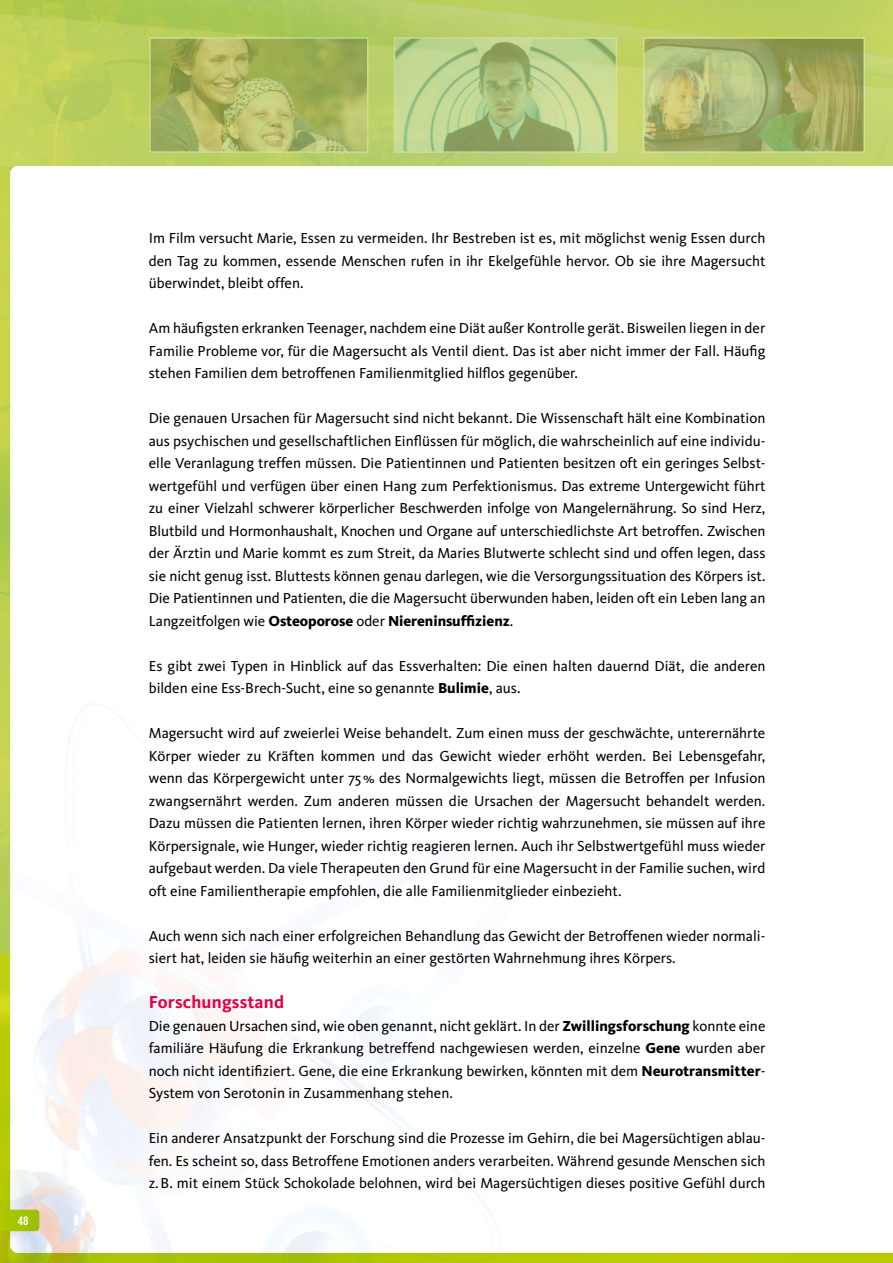
<style>
.page{position:relative;width:893px;height:1263px;background:#fff}
.page>*{position:absolute;margin:0;border:0;box-sizing:border-box;transform-origin:0 0}
.t1{font:700 18px "Kievit";letter-spacing:.01em;color:#e30043}
.t2{font:15px/22.5px "Kievit";color:#000;text-align:justify}
.t3{font:700 12px "Arial Narrow";color:#fff}
.s1{font-weight:800}
</style>
<div class="page">
<img style="left:0;top:0;width:893px;height:1263px">
<img style="left:646px;top:40px;width:216px;height:110px">
<img style="left:152px;top:40px;width:214px;height:110px">
<img style="left:397px;top:40px;width:217px;height:110px">
<svg style="left:0;top:1210px;width:39px;height:21px"></svg>
<p class="t3" style="left:18px;top:1212px;width:12px">48</p>
<p class="t2" style="left:149px;top:227px;width:618px">Im Film versucht Marie, Essen zu vermeiden. Ihr Bestreben ist es, mit möglichst wenig Essen durch den Tag zu kommen, essende Menschen rufen in ihr Ekelgefühle hervor. Ob sie ihre Magersucht überwindet, bleibt offen.</p>
<p class="t2" style="left:149px;top:317px;width:618px">Am häufigsten erkranken Teenager, nachdem eine Diät außer Kontrolle gerät. Bisweilen liegen in der Familie Probleme vor, für die Magersucht als Ventil dient. Das ist aber nicht immer der Fall. Häufig stehen Familien dem betroffenen Familienmitglied hilflos gegenüber.</p>
<p class="t2" style="left:149px;top:407px;width:618px">Die genauen Ursachen für Magersucht sind nicht bekannt. Die Wissenschaft hält eine Kombination aus psychischen und gesellschaftlichen Einflüssen für möglich, die wahrscheinlich auf eine individu&shy;elle Veranlagung treffen müssen. Die Patientinnen und Patienten besitzen oft ein geringes Selbst&shy;wertgefühl und verfügen über einen Hang zum Perfektionismus. Das extreme Untergewicht führt zu einer Vielzahl schwerer körperlicher Beschwerden infolge von Mangelernährung. So sind Herz, Blutbild und Hormonhaushalt, Knochen und Organe auf unterschiedlichste Art betroffen. Zwischen der Ärztin und Marie kommt es zum Streit, da Maries Blutwerte schlecht sind und offen legen, dass sie nicht genug isst. Bluttests können genau darlegen, wie die Versorgungssituation des Körpers ist.<br>Die Patientinnen und Patienten, die die Magersucht überwunden haben, leiden oft ein Leben lang an Langzeitfolgen wie <span class="s1">Osteoporose</span> oder <span class="s1">Niereninsuffizienz</span>.</p>
<p class="t2" style="left:149px;top:654px;width:618px">Es gibt zwei Typen in Hinblick auf das Essverhalten: Die einen halten dauernd Diät, die anderen bilden eine Ess-Brech-Sucht, eine so genannte <span class="s1">Bulimie</span>, aus.</p>
<p class="t2" style="left:149px;top:722px;width:618px">Magersucht wird auf zweierlei Weise behandelt. Zum einen muss der geschwächte, unterernährte Körper wieder zu Kräften kommen und das Gewicht wieder erhöht werden. Bei Lebensgefahr, wenn das Körpergewicht unter 75% des Normalgewichts liegt, müssen die Betroffen per Infusion zwangsernährt werden. Zum anderen müssen die Ursachen der Magersucht behandelt werden.<br>Dazu müssen die Patienten lernen, ihren Körper wieder richtig wahrzunehmen, sie müssen auf ihre Körpersignale, wie Hunger, wieder richtig reagieren lernen. Auch ihr Selbstwertgefühl muss wieder aufgebaut werden. Da viele Therapeuten den Grund für eine Magersucht in der Familie suchen, wird oft eine Familientherapie empfohlen, die alle Familienmitglieder einbezieht.</p>
<p class="t2" style="left:149px;top:924px;width:618px">Auch wenn sich nach einer erfolgreichen Behandlung das Gewicht der Betroffenen wieder normali&shy;siert hat, leiden sie häufig weiterhin an einer gestörten Wahrnehmung ihres Körpers.</p>
<p class="t1" style="left:149px;top:991px;width:137px">Forschungsstand</p>
<p class="t2" style="left:149px;top:1014px;width:618px">Die genauen Ursachen sind, wie oben genannt, nicht geklärt. In der <span class="s1">Zwillingsforschung</span> konnte eine familiäre Häufung die Erkrankung betreffend nachgewiesen werden, einzelne <span class="s1">Gene</span> wurden aber noch nicht identifiziert. Gene, die eine Erkrankung bewirken, könnten mit dem <span class="s1">Neurotransmitter</span>-System von Serotonin in Zusammenhang stehen.</p>
<p class="t2" style="left:149px;top:1127px;width:618px">Ein anderer Ansatzpunkt der Forschung sind die Prozesse im Gehirn, die bei Magersüchtigen ablau&shy;fen. Es scheint so, dass Betroffene Emotionen anders verarbeiten. Während gesunde Menschen sich z.B. mit einem Stück Schokolade belohnen, wird bei Magersüchtigen dieses positive Gefühl durch</p>
</div>
